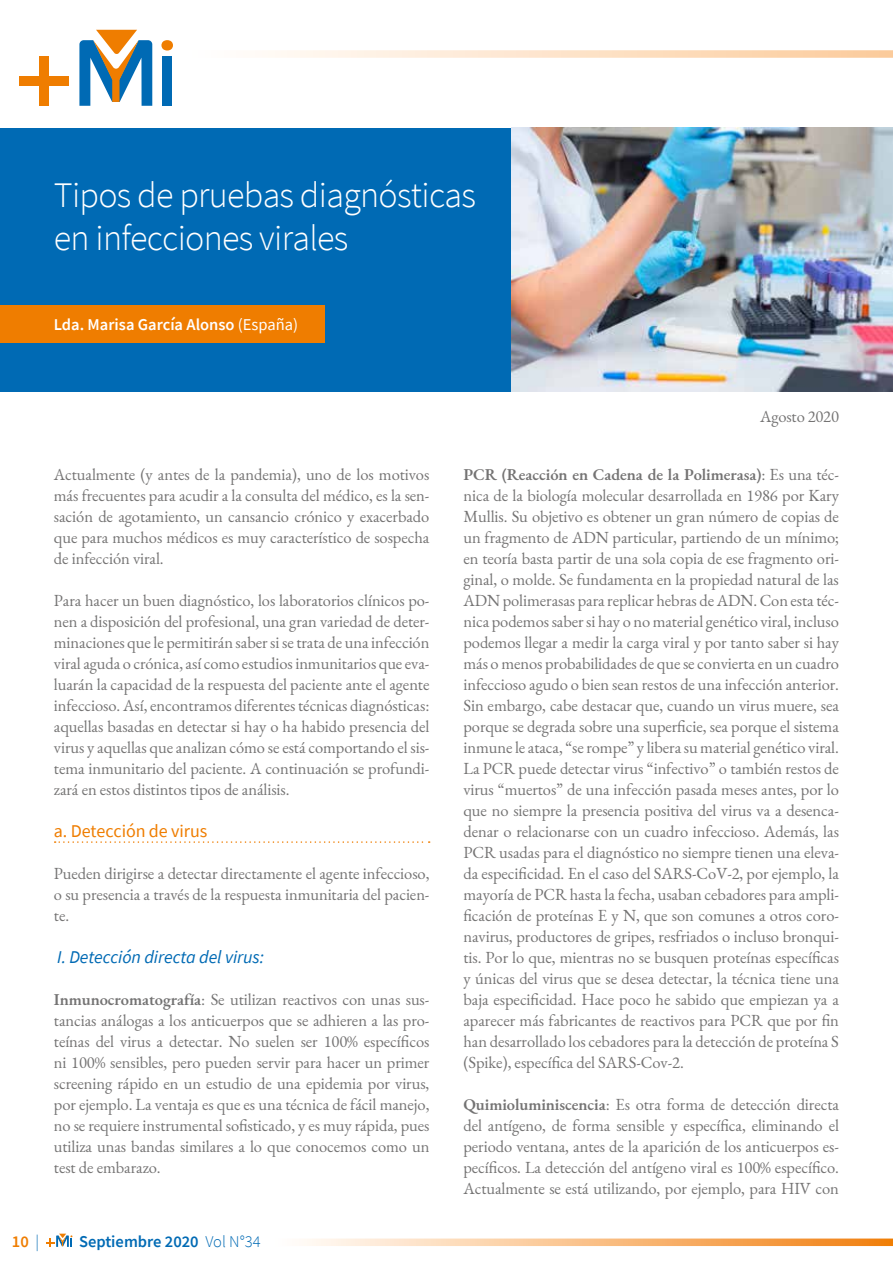
<style>
.page{position:relative;width:893px;height:1263px;background:#fff}
.page>*{position:absolute;margin:0;border:0;box-sizing:border-box;transform-origin:0 0}
.t1{font:300 36px/43.2px "Source Sans Pro";letter-spacing:-.02em;color:#fff}
.t2{font:italic 18px "Source Sans Pro";letter-spacing:-.005em;color:#006ab4}
.t3{font:18px "Source Sans Pro";letter-spacing:-.005em;color:#ef7d00}
.t4{font:16.5px/21px "EB Garamond";letter-spacing:-.005em;color:#747373;text-align:justify}
.t5{font:600 16.5px "Source Sans Pro";color:#fff}
.t6{font:600 16.5px "Source Sans Pro";color:#006ab4}
.t7{font:600 16.5px "Source Sans Pro";color:#ef7d00}
.s1{font-weight:400}
.s2{font-weight:600}
.s3{font-weight:300;color:#006ab4}
.s4{font-weight:300}
</style>
<div class="page">
<svg style="left:268px;top:50px;width:625px;height:8px;background:#fde3ca"></svg>
<svg style="left:79px;top:30px;width:73px;height:76px"></svg>
<div style="left:162px;top:56px;width:10px;height:50px;background:#006ab4"></div>
<div style="left:39px;top:56px;width:10px;height:50px;background:#ef7d00"></div>
<div style="left:20px;top:76px;width:49px;height:10px;background:#ef7d00"></div>
<svg style="left:161px;top:40px;width:12px;height:11px"></svg>
<svg style="left:46px;top:1233px;width:26px;height:14px"></svg>
<svg style="left:304px;top:1238px;width:589px;height:8px;background:#f9c28b"></svg>
<div style="left:0;top:128px;width:511px;height:264px;background:#006ab4"></div>
<div style="left:0;top:305px;width:324px;height:38px;background:#ef7d00"></div>
<svg style="left:55px;top:841px;width:375px;height:2px"></svg>
<img style="left:511px;top:128px;width:382px;height:264px">
<h1 class="t1" style="left:54px;top:174px;width:424px">Tipos de pruebas diagnósticas en infecciones virales</h1>
<p class="t5" style="left:54px;top:314px;width:246px">Lda. Marisa García Alonso <span class="s1">(España)</span></p>
<p class="t4" style="left:54px;top:464px;width:377px">Actualmente (y antes de la pandemia), uno de los motivos más frecuentes para acudir a la consulta del médico, es la sen&shy;sación de agotamiento, un cansancio crónico y exacerbado que para muchos médicos es muy característico de sospecha de infección viral.</p>
<p class="t4" style="left:54px;top:590px;width:377px">Para hacer un buen diagnóstico, los laboratorios clínicos po&shy;nen a disposición del profesional, una gran variedad de deter&shy;minaciones que le permitirán saber si se trata de una infección viral aguda o crónica, así como estudios inmunitarios que eva&shy;luarán la capacidad de la respuesta del paciente ante el agente infeccioso. Así, encontramos diferentes técnicas diagnósticas: aquellas basadas en detectar si hay o ha habido presencia del virus y aquellas que analizan cómo se está comportando el sis&shy;tema inmunitario del paciente. A continuación se profundi&shy;zará en estos distintos tipos de análisis.</p>
<p class="t3" style="left:54px;top:820px;width:155px">a. Detección de virus</p>
<p class="t4" style="left:54px;top:863px;width:377px">Pueden dirigirse a detectar directamente el agente infeccioso, o su presencia a través de la respuesta inmunitaria del pacien&shy;te.</p>
<p class="t2" style="left:57px;top:946px;width:208px">I. Detección directa del virus:</p>
<p class="t4" style="left:54px;top:989px;width:377px"><span class="s2">Inmunocromatografía</span>: Se utilizan reactivos con unas sus&shy;tancias análogas a los anticuerpos que se adhieren a las pro&shy;teínas del virus a detectar. No suelen ser 100% específicos ni 100% sensibles, pero pueden servir para hacer un primer screening rápido en un estudio de una epidemia por virus, por ejemplo. La ventaja es que es una técnica de fácil manejo, no se requiere instrumental sofisticado, y es muy rápida, pues utiliza unas bandas similares a lo que conocemos como un test de embarazo.</p>
<p class="t7" style="left:12px;top:1230px;width:29px">10 <span class="s3">|</span></p>
<p class="t6" style="left:79px;top:1230px;width:183px">Septiembre 2020 <span class="s4">Vol N°34</span></p>
<p class="t4" style="left:760px;top:406px;width:80px">Agosto 2020</p>
<p class="t4" style="left:463px;top:464px;width:377px"><span class="s2">PCR (Reacción en Cadena de la Polimerasa)</span>: Es una téc&shy;nica de la biología molecular desarrollada en 1986 por Kary Mullis. Su objetivo es obtener un gran número de copias de un fragmento de ADN particular, partiendo de un mínimo; en teoría basta partir de una sola copia de ese fragmento ori&shy;ginal, o molde. Se fundamenta en la propiedad natural de las ADN polimerasas para replicar hebras de ADN. Con esta téc&shy;nica podemos saber si hay o no material genético viral, incluso podemos llegar a medir la carga viral y por tanto saber si hay más o menos probabilidades de que se convierta en un cuadro infeccioso agudo o bien sean restos de una infección anterior.<br>Sin embargo, cabe destacar que, cuando un virus muere, sea porque se degrada sobre una superficie, sea porque el sistema inmune le ataca, “se rompe” y libera su material genético viral.<br>La PCR puede detectar virus “infectivo” o también restos de virus “muertos” de una infección pasada meses antes, por lo que no siempre la presencia positiva del virus va a desenca&shy;denar o relacionarse con un cuadro infeccioso. Además, las PCR usadas para el diagnóstico no siempre tienen una eleva&shy;da especificidad. En el caso del SARS-CoV-2, por ejemplo, la mayoría de PCR hasta la fecha, usaban cebadores para ampli&shy;ficación de proteínas E y N, que son comunes a otros coro&shy;navirus, productores de gripes, resfriados o incluso bronqui&shy;tis. Por lo que, mientras no se busquen proteínas específicas y únicas del virus que se desea detectar, la técnica tiene una baja especificidad. Hace poco he sabido que empiezan ya a aparecer más fabricantes de reactivos para PCR que por fin han desarrollado los cebadores para la detección de proteína S (Spike), específica del SARS-Cov-2.</p>
<p class="t4" style="left:463px;top:1094px;width:377px"><span class="s2">Quimioluminiscencia</span>: Es otra forma de detección directa del antígeno, de forma sensible y específica, eliminando el periodo ventana, antes de la aparición de los anticuerpos es&shy;pecíficos. La detección del antígeno viral es 100% específico.<br>Actualmente se está utilizando, por ejemplo, para HIV con</p>
</div>
